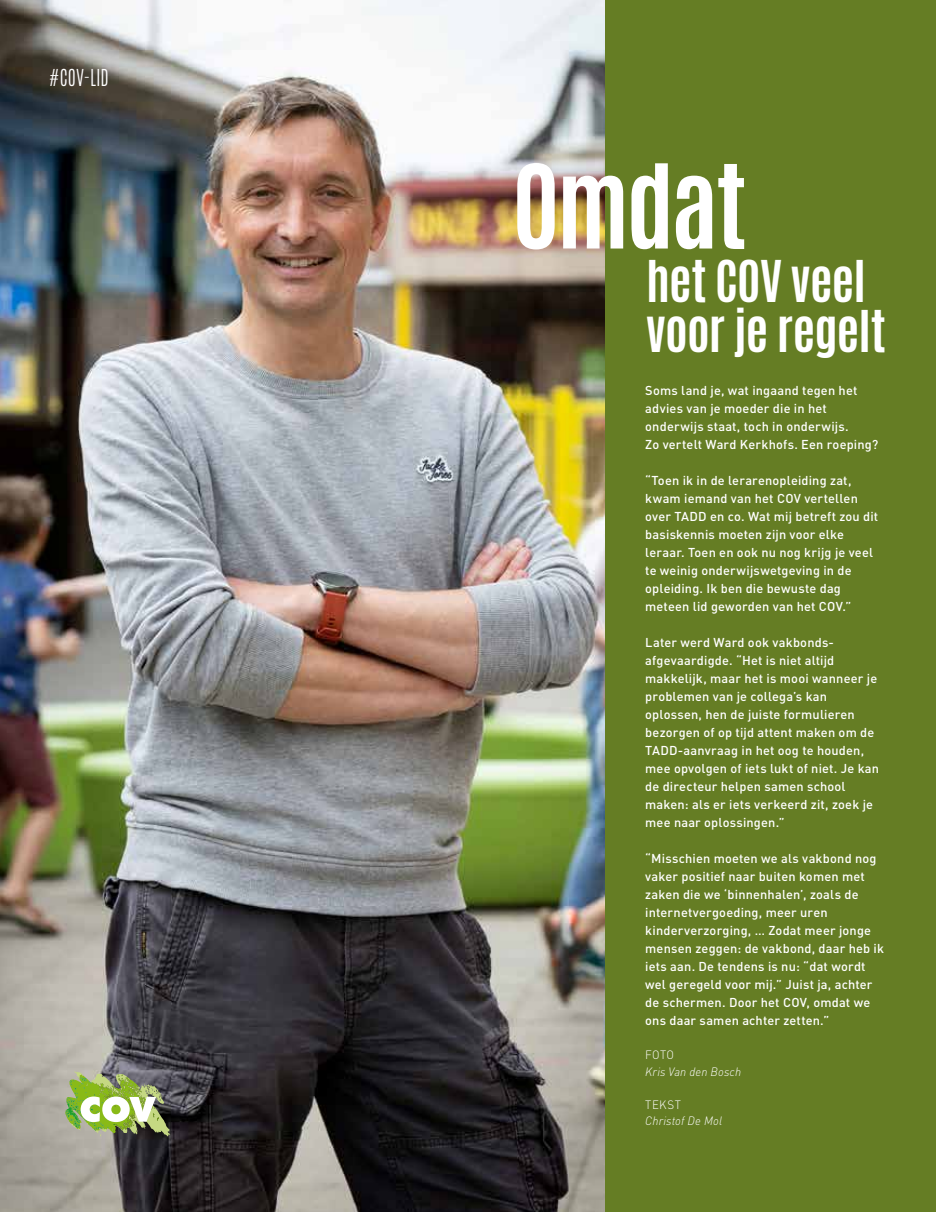
<style>
.page{position:relative;width:936px;height:1212px;background:#fff}
.page>*{position:absolute;margin:0;border:0;box-sizing:border-box;transform-origin:0 0}
.t1{font:700 98.25px "Antonio";letter-spacing:-.03em;color:#fff}
.t2{font:700 48.15px/49.5px "Antonio";letter-spacing:-.015em;color:#fff}
.t3{font:300 19.5px "Antonio";letter-spacing:.005em;color:#fff;scale:.96 1}
.t4{font:500 12.75px/18px "DINOT";letter-spacing:.015em;color:#fff}
.t5{font:italic 300 12px "DINOT";letter-spacing:.01em;color:#fff;scale:.96 1}
.t6{font:300 12px "DINOT";letter-spacing:.03em;color:#fff;scale:.96 1}
</style>
<div class="page">
<img style="left:0;top:0;width:605px;height:1212px">
<div style="left:605px;top:0;width:330px;height:1212px;background:#657d24"></div>
<img style="left:65px;top:1065px;width:105px;height:71px">
<h3 class="t3" style="left:48px;top:64px;width:64px">#COV-LID</h3>
<h1 class="t1" style="left:512px;top:132px;width:236px">Omdat</h1>
<h2 class="t2" style="left:646px;top:258px;width:241px">het COV veel voor je regelt</h2>
<p class="t4" style="left:645px;top:381px;width:235px">Soms land je, wat ingaand tegen het advies van je moeder die in het onderwijs staat, toch in onderwijs.<br>Zo vertelt Ward Kerkhofs. Een roeping?</p>
<p class="t4" style="left:645px;top:471px;width:234px">“Toen ik in de lerarenopleiding zat, kwam iemand van het COV vertellen over TADD en co. Wat mij betreft zou dit basiskennis moeten zijn voor elke leraar. Toen en ook nu nog krijg je veel te weinig onderwijswetgeving in de opleiding. Ik ben die bewuste dag meteen lid geworden van het COV.”</p>
<p class="t4" style="left:645px;top:633px;width:235px">Later werd Ward ook vakbonds&shy;afgevaardigde. “Het is niet altijd makkelijk, maar het is mooi wanneer je problemen van je collega’s kan oplossen, hen de juiste formulieren bezorgen of op tijd attent maken om de TADD-aanvraag in het oog te houden, mee opvolgen of iets lukt of niet. Je kan de directeur helpen samen school maken: als er iets verkeerd zit, zoek je mee naar oplossingen.”</p>
<p class="t4" style="left:645px;top:849px;width:240px">“Misschien moeten we als vakbond nog vaker positief naar buiten komen met zaken die we ‘binnenhalen’, zoals de internetvergoeding, meer uren kinderverzorging, … Zodat meer jonge mensen zeggen: de vakbond, daar heb ik iets aan. De tendens is nu: “dat wordt wel geregeld voor mij.” Juist ja, achter de schermen. Door het COV, omdat we ons daar samen achter zetten.”</p>
<p class="t6" style="left:645px;top:1047px;width:31px">FOTO</p>
<p class="t5" style="left:645px;top:1064px;width:101px">Kris Van den Bosch</p>
<p class="t6" style="left:645px;top:1097px;width:39px">TEKST</p>
<p class="t5" style="left:645px;top:1113px;width:82px">Christof De Mol</p>
</div>
